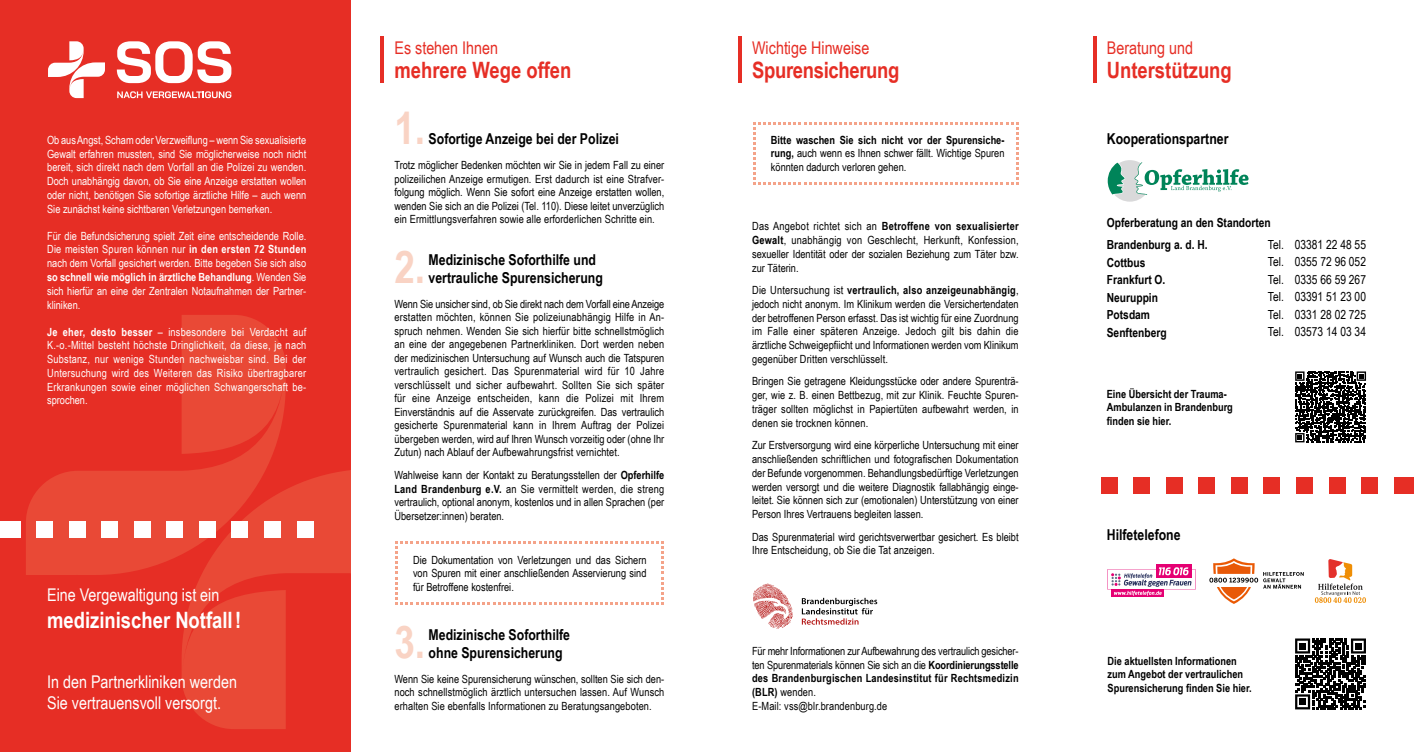
<style>
.page{position:relative;width:1414px;height:752px;background:#fff}
.page>*{position:absolute;margin:0;border:0;box-sizing:border-box;transform-origin:0 0}
.t1{font:700 45px "Arial Narrow";color:#f9d3c4}
.t2{font:700 22.5px "Arial Narrow";color:#e62e25}
.t3{font:700 22.5px "Arial Narrow";color:#fff}
.t4{font:17.5px/21px "Arial Narrow";color:#fff}
.t5{font:17.5px "Arial Narrow";color:#e62e25}
.t6{font:700 15px/18px "Arial Narrow";color:#000}
.t7{font:12.5px/17.5px "Arial Narrow";color:#000;text-align:justify}
.t8{font:700 12.5px/17.5px "Arial Narrow";color:#000}
.t9{font:11.25px/13.5px "Arial Narrow";color:#000;text-align:justify}
.t10{font:11.25px/13.8px "Arial Narrow";color:#fff;text-align:justify}
.t11{font:700 11.25px/13.5px "Arial Narrow";color:#000}
.s1{font-weight:700}
</style>
<div class="page">
<div style="left:0;top:0;width:351px;height:751px;background:#e62e25"></div>
<svg style="left:26px;top:315px;width:260px;height:259px"></svg>
<svg style="left:182px;top:470px;width:169px;height:258px;fill:#e94936"></svg>
<div style="left:0;top:520px;width:21px;height:17px;background:#fff"></div>
<div style="left:36px;top:520px;width:17px;height:17px;background:#fff"></div>
<div style="left:69px;top:520px;width:17px;height:17px;background:#fff"></div>
<div style="left:101px;top:520px;width:17px;height:17px;background:#fff"></div>
<div style="left:134px;top:520px;width:17px;height:17px;background:#fff"></div>
<div style="left:167px;top:520px;width:16px;height:17px;background:#fff"></div>
<div style="left:199px;top:520px;width:17px;height:17px;background:#fff"></div>
<div style="left:232px;top:520px;width:16px;height:17px;background:#fff"></div>
<div style="left:264px;top:520px;width:17px;height:17px;background:#fff"></div>
<div style="left:297px;top:520px;width:16px;height:17px;background:#fff"></div>
<hr style="left:381px;top:36px;width:3px;height:47px;background:#e62e25">
<hr style="left:738px;top:36px;width:3px;height:47px;background:#e62e25">
<hr style="left:1093px;top:36px;width:3px;height:47px;background:#e62e25">
<svg style="left:1295px;top:371px;width:71px;height:71px"></svg>
<svg style="left:117px;top:41px;width:114px;height:42px"></svg>
<svg style="left:117px;top:91px;width:114px;height:7px"></svg>
<svg style="left:48px;top:41px;width:57px;height:57px"></svg>
<svg style="left:395px;top:541px;width:269px;height:63px"></svg>
<svg style="left:753px;top:122px;width:266px;height:63px"></svg>
<div style="left:1393px;top:477px;width:21px;height:16px;background:#e62e25"></div>
<div style="left:1361px;top:477px;width:17px;height:16px;background:#e62e25"></div>
<div style="left:1328px;top:477px;width:17px;height:16px;background:#e62e25"></div>
<div style="left:1296px;top:477px;width:17px;height:16px;background:#e62e25"></div>
<div style="left:1263px;top:477px;width:17px;height:16px;background:#e62e25"></div>
<div style="left:1231px;top:477px;width:17px;height:16px;background:#e62e25"></div>
<div style="left:1198px;top:477px;width:17px;height:16px;background:#e62e25"></div>
<div style="left:1166px;top:477px;width:17px;height:16px;background:#e62e25"></div>
<div style="left:1133px;top:477px;width:17px;height:16px;background:#e62e25"></div>
<div style="left:1101px;top:477px;width:17px;height:16px;background:#e62e25"></div>
<div style="left:1111px;top:588px;width:53px;height:8px;background:#e50073"></div>
<div style="left:1156px;top:564px;width:35px;height:13px;background:#e50073"></div>
<svg style="left:1107px;top:567px;width:89px;height:28px"></svg>
<svg style="left:802px;top:597px;width:75px;height:27px"></svg>
<svg style="left:753px;top:583px;width:40px;height:45px"></svg>
<svg style="left:1315px;top:559px;width:51px;height:43px"></svg>
<svg style="left:1108px;top:160px;width:140px;height:41px"></svg>
<svg style="left:1209px;top:558px;width:95px;height:45px"></svg>
<svg style="left:1295px;top:638px;width:71px;height:71px"></svg>
<div style="left:1299px;top:642px;width:7px;height:7px;background:#000"></div>
<div style="left:1355px;top:642px;width:6px;height:7px;background:#000"></div>
<div style="left:1299px;top:698px;width:7px;height:6px;background:#000"></div>
<p class="t10" style="left:47px;top:132px;width:261px">Ob aus Angst, Scham oder Verzweiflung – wenn Sie sexualisierte Gewalt erfahren mussten, sind Sie möglicherweise noch nicht bereit, sich direkt nach dem Vorfall an die Polizei zu wenden.<br>Doch unabhängig davon, ob Sie eine Anzeige erstatten wollen oder nicht, benötigen Sie sofortige ärztliche Hilfe – auch wenn Sie zunächst keine sichtbaren Verletzungen bemerken.</p>
<p class="t10" style="left:47px;top:228px;width:261px">Für die Befundsicherung spielt Zeit eine entscheidende Rolle.<br>Die meisten Spuren können nur <span class="s1">in den ersten 72 Stunden </span>nach dem Vorfall gesichert werden. Bitte begeben Sie sich also <span class="s1">so schnell wie möglich in ärztliche Behandlung</span>. Wenden Sie sich hierfür an eine der Zentralen Notaufnahmen der Partner&shy;kliniken.</p>
<p class="t10" style="left:47px;top:324px;width:261px"><span class="s1">Je eher, desto besser</span> – insbesondere bei Verdacht auf K.-o.-Mittel besteht höchste Dringlichkeit, da diese, je nach Substanz, nur wenige Stunden nachweisbar sind. Bei der Untersuchung wird des Weiteren das Risiko übertragbarer Erkrankungen sowie einer möglichen Schwangerschaft be&shy;sprochen.</p>
<h3 class="t4" style="left:47px;top:583px;width:174px">Eine Vergewaltigung ist ein</h3>
<h2 class="t3" style="left:47px;top:603px;width:196px">medizinischer Notfall!</h2>
<h3 class="t4" style="left:47px;top:670px;width:191px">In den Partnerkliniken werden<br>Sie vertrauensvoll versorgt.</h3>
<h3 class="t5" style="left:394px;top:35px;width:105px">Es stehen Ihnen</h3>
<h2 class="t2" style="left:394px;top:53px;width:179px">mehrere Wege offen</h2>
<h1 class="t1" style="left:394px;top:94px;width:32px">1.</h1>
<h3 class="t6" style="left:429px;top:129px;width:192px">Sofortige Anzeige bei der Polizei</h3>
<p class="t9" style="left:394px;top:158px;width:271px">Trotz möglicher Bedenken möchten wir Sie in jedem Fall zu einer polizeilichen Anzeige ermutigen. Erst dadurch ist eine Strafver&shy;folgung möglich. Wenn Sie sofort eine Anzeige erstatten wollen, wenden Sie sich an die Polizei (Tel. 110). Diese leitet unverzüglich ein Ermittlungs verfahren sowie alle erforderlichen Schritte ein.</p>
<h1 class="t1" style="left:394px;top:233px;width:32px">2.</h1>
<h3 class="t6" style="left:429px;top:249px;width:176px">Medizinische Soforthilfe und vertrauliche Spurensicherung</h3>
<p class="t9" style="left:394px;top:296px;width:271px">Wenn Sie unsicher sind, ob Sie direkt nach dem Vorfall eine Anzeige erstatten möchten, können Sie polizeiunabhängig Hilfe in An&shy;spruch nehmen. Wenden Sie sich hierfür bitte schnellstmöglich an eine der angegebenen Partnerkliniken. Dort werden neben der medizinischen Untersuchung auf Wunsch auch die Tatspuren vertraulich gesichert. Das Spurenmaterial wird für 10 Jahre verschlüsselt und sicher aufbewahrt. Sollten Sie sich später für eine Anzeige entscheiden, kann die Polizei mit Ihrem Einverständnis auf die Asservate zurückgreifen. Das vertraulich gesicherte Spurenmaterial kann in Ihrem Auftrag der Polizei übergeben werden, wird auf Ihren Wunsch vorzeitig oder (ohne Ihr Zutun) nach Ablauf der Aufbewahrungsfrist vernichtet.</p>
<p class="t9" style="left:394px;top:467px;width:271px">Wahlweise kann der Kontakt zu Beratungsstellen der <span class="s1">Opferhilfe Land Brandenburg e.V.</span> an Sie vermittelt werden, die streng vertraulich, optional anonym, kostenlos und in allen Sprachen (per Übersetzer:innen) beraten.</p>
<p class="t9" style="left:413px;top:552px;width:235px">Die Dokumentation von Verletzungen und das Sichern von Spuren mit einer anschließenden Asservierung sind für Betroffene kostenfrei.</p>
<h3 class="t6" style="left:429px;top:624px;width:143px">Medizinische Soforthilfe ohne Spurensicherung</h3>
<p class="t9" style="left:394px;top:671px;width:271px">Wenn Sie keine Spurensicherung wünschen, sollten Sie sich den&shy;noch schnellstmöglich ärztlich untersuchen lassen. Auf Wunsch erhalten Sie ebenfalls Informationen zu Beratungsangeboten.</p>
<h1 class="t1" style="left:394px;top:607px;width:32px">3.</h1>
<h3 class="t5" style="left:752px;top:35px;width:119px">Wichtige Hinweise</h3>
<h2 class="t2" style="left:752px;top:53px;width:149px">Spurensicherung</h2>
<p class="t9" style="left:771px;top:133px;width:235px"><span class="s1">Bitte waschen Sie sich nicht vor der Spurensiche&shy;rung,</span> auch wenn es Ihnen schwer fällt. Wichtige Spuren könnten dadurch verloren gehen.</p>
<p class="t9" style="left:752px;top:219px;width:268px">Das Angebot richtet sich an <span class="s1">Betroffene von sexualisierter Gewalt</span>, unabhängig von Geschlecht, Herkunft, Konfession, sexueller Identität oder der sozialen Beziehung zum Täter bzw. zur Täterin.</p>
<p class="t9" style="left:752px;top:283px;width:268px">Die Untersuchung ist <span class="s1">vertraulich, also anzeigeunabhängig</span>, jedoch nicht anonym. Im Klinikum werden die Versichertendaten der betroffenen Person erfasst. Das ist wichtig für eine Zuordnung im Falle einer späteren Anzeige. Jedoch gilt bis dahin die ärztliche Schweigepfiicht und Informationen werden vom Klinikum gegenüber Dritten verschlüsselt.</p>
<p class="t9" style="left:752px;top:374px;width:268px">Bringen Sie getragene Kleidungsstücke oder andere Spurenträ&shy;ger, wie z. B. einen Bettbezug, mit zur Klinik. Feuchte Spuren&shy;träger sollten möglichst in Papiertüten aufbewahrt werden, in denen sie trocknen können.</p>
<p class="t9" style="left:752px;top:438px;width:268px">Zur Erstversorgung wird eine körperliche Untersuchung mit einer anschließenden schriftlichen und fotografischen Dokumentation der Befunde vorgenommen. Behandlungsbedürftige Verletzungen werden versorgt und die weitere Diagnostik fallabhängig einge&shy;leitet. Sie können sich zur (emotionalen) Unterstützung von einer Person Ihres Vertrauens begleiten lassen.</p>
<p class="t9" style="left:752px;top:529px;width:268px">Das Spurenmaterial wird gerichtsverwertbar gesichert. Es bleibt<br>Ihre Entscheidung, ob Sie die Tat anzeigen.</p>
<p class="t9" style="left:752px;top:643px;width:268px;text-align:left">Für mehr Informationen zur Aufbewahrung des vertraulich gesicher&shy;ten Spurenmaterials können Sie sich an die <span class="s1">Koordinierungsstelle des Brandenburgischen Landesinstitut für Rechtsmedizin (BLR)</span> wenden.<br>E-Mail: vss@blr.brandenburg.de</p>
<h3 class="t5" style="left:1107px;top:35px;width:88px">Beratung und</h3>
<h2 class="t2" style="left:1107px;top:53px;width:127px">Unterstützung</h2>
<h3 class="t6" style="left:1107px;top:129px;width:123px">Kooperationspartner</h3>
<p class="t8" style="left:1107px;top:210px;width:166px;line-height:22.5px">Opferberatung an den Standorten<br>Brandenburg a. d. H.</p>
<p class="t8" style="left:1107px;top:253px;width:61px">Cottbus<br>Frankfurt O.<br>Neuruppin<br>Potsdam<br>Senftenberg</p>
<p class="t7" style="left:1268px;top:235px;width:17px">Tel.<br>Tel.<br>Tel.<br>Tel.<br>Tel.<br>Tel.</p>
<p class="t7" style="left:1295px;top:235px;width:73px">03381 22 48 55<br>0355 72 96 052<br>0335 66 59 267<br>03391 51 23 00<br>0331 28 02 725<br>03573 14 03 34</p>
<p class="t11" style="left:1107px;top:386px;width:128px">Eine Übersicht der Trauma-<br>Ambulanzen in Brandenburg finden sie hier.</p>
<h3 class="t6" style="left:1107px;top:525px;width:75px">Hilfetelefone</h3>
<p class="t11" style="left:1107px;top:653px;width:146px">Die aktuellsten Informationen zum Angebot der vertraulichen<br>Spurensicherung finden Sie hier.</p>
</div>
